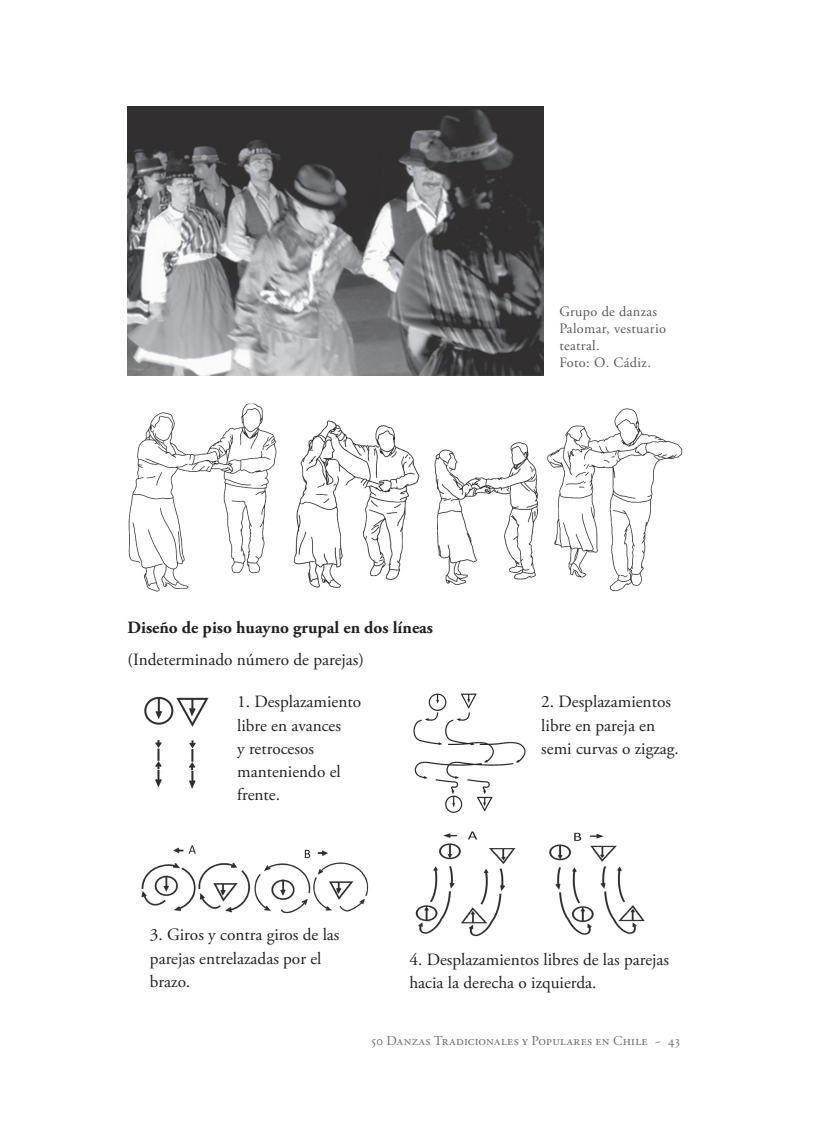
<style>
.page{position:relative;width:821px;height:1132px;background:#fff}
.page>*{position:absolute;margin:0;border:0;box-sizing:border-box;transform-origin:0 0}
.t1{font:17.25px/23.2px "Adobe Garamond Pro";color:#231f20}
.t2{font:700 17.25px "Adobe Garamond Pro";color:#231f20}
.t3{font:14.25px/17.1px "Adobe Garamond Pro";letter-spacing:-.005em;color:#57585a}
.t4{font:13.5px "Adobe Garamond Pro";letter-spacing:.02em;color:#6c6d70}
</style>
<div class="page">
<img style="left:128px;top:106px;width:415px;height:269px">
<img style="left:128px;top:403px;width:555px;height:189px">
<img style="left:144px;top:696px;width:65px;height:93px">
<img style="left:413px;top:693px;width:113px;height:120px">
<img style="left:141px;top:845px;width:228px;height:69px">
<img style="left:415px;top:831px;width:230px;height:106px">
<p class="t2" style="left:128px;top:617px;width:307px">Diseño de piso huayno grupal en dos líneas</p>
<p class="t1" style="left:128px;top:648px;width:238px">(Indeterminado número de parejas)</p>
<p class="t3" style="left:559px;top:303px;width:108px">Grupo de danzas<br>Palomar, vestuario teatral.<br>Foto: O. Cádiz.</p>
<p class="t1" style="left:237px;top:690px;width:126px">1. Desplazamiento libre en avances<br>y retrocesos manteniendo el frente.</p>
<p class="t1" style="left:541px;top:690px;width:139px">2. Desplazamientos libre en pareja en semi curvas o zigzag.</p>
<p class="t1" style="left:150px;top:923px;width:191px">3. Giros y contra giros de las parejas entrelazadas por el brazo.</p>
<p class="t1" style="left:409px;top:948px;width:261px">4. Desplazamientos libres de las parejas hacia la derecha o izquierda.</p>
<p class="t4" style="left:370px;top:1032px;width:312px">50 Danzas Tradicionales y Populares en Chile ~ 43</p>
</div>
